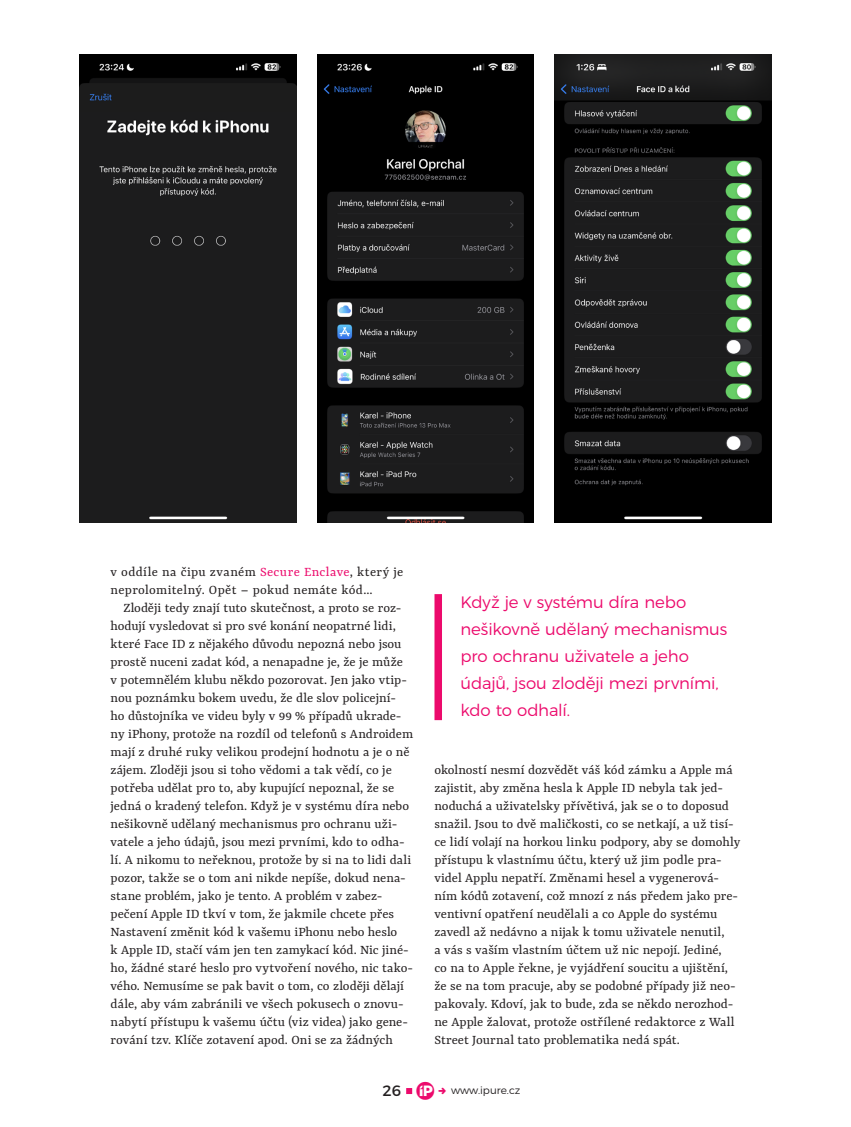
<style>
.page{position:relative;width:851px;height:1127px;background:#fff}
.page>*{position:absolute;margin:0;border:0;box-sizing:border-box;transform-origin:0 0}
.t1{font:300 16.5px/27px "Montserrat";letter-spacing:-.01em;color:#ec0a6c}
.t2{font:15px "Montserrat";color:#231f20}
.t3{font:14.4px/18px "Yrsa";color:#231f20}
.t4{font:14.4px/18px "Yrsa";letter-spacing:.025em;color:#231f20}
.t5{font:300 10.5px "Montserrat";color:#231f20}
.s1{color:#ec0a6c}
.s2{font-family:"i Pure";font-size:25.5px;color:#ec0a6c}
</style>
<div class="page">
<img style="left:80px;top:54px;width:216px;height:468px">
<img style="left:317px;top:54px;width:216px;height:468px">
<img style="left:554px;top:54px;width:216px;height:468px">
<div style="left:434px;top:594px;width:8px;height:126px;background:#ec0a6c"></div>
<svg style="left:406px;top:1088px;width:6px;height:6px"></svg>
<p class="t4" style="left:111px;top:563px;width:294px">v oddíle na čipu zvaném <span class="s1">Secure Enclave</span>, který je neprolomitelný. Opět – pokud nemáte kód…</p>
<p class="t3" style="left:111px;top:599px;width:304px;text-indent:13px">Zloději tedy znají tuto skutečnost, a proto se roz&shy;hodují vysledovat si pro své konání neopatrné lidi, které Face ID z nějakého důvodu nepozná nebo jsou prostě nuceni zadat kód, a nenapadne je, že je může<br>v potemnělém klubu někdo pozorovat. Jen jako vtip&shy;nou poznámku bokem uvedu, že dle slov policejní&shy;ho důstojníka ve videu byly v 99 % případů ukrade&shy;ny iPhony, protože na rozdíl od telefonů s Androidem mají z druhé ruky velikou prodejní hodnotu a je o ně zájem. Zloději jsou si toho vědomi a tak vědí, co je potřeba udělat pro to, aby kupující nepoznal, že se jedná o kradený telefon. Když je v systému díra nebo nešikovně udělaný mechanismus pro ochranu uži&shy;vatele a jeho údajů, jsou mezi prvními, kdo to odha&shy;lí. A nikomu to neřeknou, protože by si na to lidi dali pozor, takže se o tom ani nikde nepíše, dokud nena&shy;stane problém, jako je tento. A problém v zabez&shy;pečení Apple ID tkví v tom, že jakmile chcete přes Nastavení změnit kód k vašemu iPhonu nebo heslo<br>k Apple ID, stačí vám jen ten zamykací kód. Nic jiné&shy;ho, žádné staré heslo pro vytvoření nového, nic tako&shy;vého. Nemusíme se pak bavit o tom, co zloději dělají dále, aby vám zabránili ve všech pokusech o znovu&shy;nabytí přístupu k vašemu účtu (viz videa) jako gene&shy;rování tzv. Klíče zotavení apod. Oni se za žádných</p>
<p class="t1" style="left:460px;top:588px;width:268px">Když je v systému díra nebo nešikovně udělaný mechanismus pro ochranu uživatele a jeho údajů, jsou zloději mezi prvními, kdo to odhalí.</p>
<p class="t3" style="left:434px;top:761px;width:307px">okolností nesmí dozvědět váš kód zámku a Apple má zajistit, aby změna hesla k Apple ID nebyla tak jed&shy;noduchá a uživatelsky přívětivá, jak se o to doposud snažil. Jsou to dvě maličkosti, co se netkají, a už tisí&shy;ce lidí volají na horkou linku podpory, aby se domohly přístupu k vlastnímu účtu, který už jim podle pra&shy;videl Applu nepatří. Změnami hesel a vygenerová&shy;ním kódů zotavení, což mnozí z nás předem jako pre&shy;ventivní opatření neudělali a co Apple do systému zavedl až nedávno a nijak k tomu uživatele nenutil,<br>a vás s vaším vlastním účtem už nic nepojí. Jediné,<br>co na to Apple řekne, je vyjádření soucitu a ujištění, že se na tom pracuje, aby se podobné případy již neo&shy;pakovaly. Kdoví, jak to bude, zda se někdo nerozhod&shy;ne Apple žalovat, protože ostřílené redaktorce z Wall Street Journal tato problematika nedá spát.</p>
<p class="t2" style="left:382px;top:1079px;width:53px">26 <span class="s2">C</span></p>
<p class="t5" style="left:451px;top:1082px;width:71px">www.ipure.cz</p>
</div>
